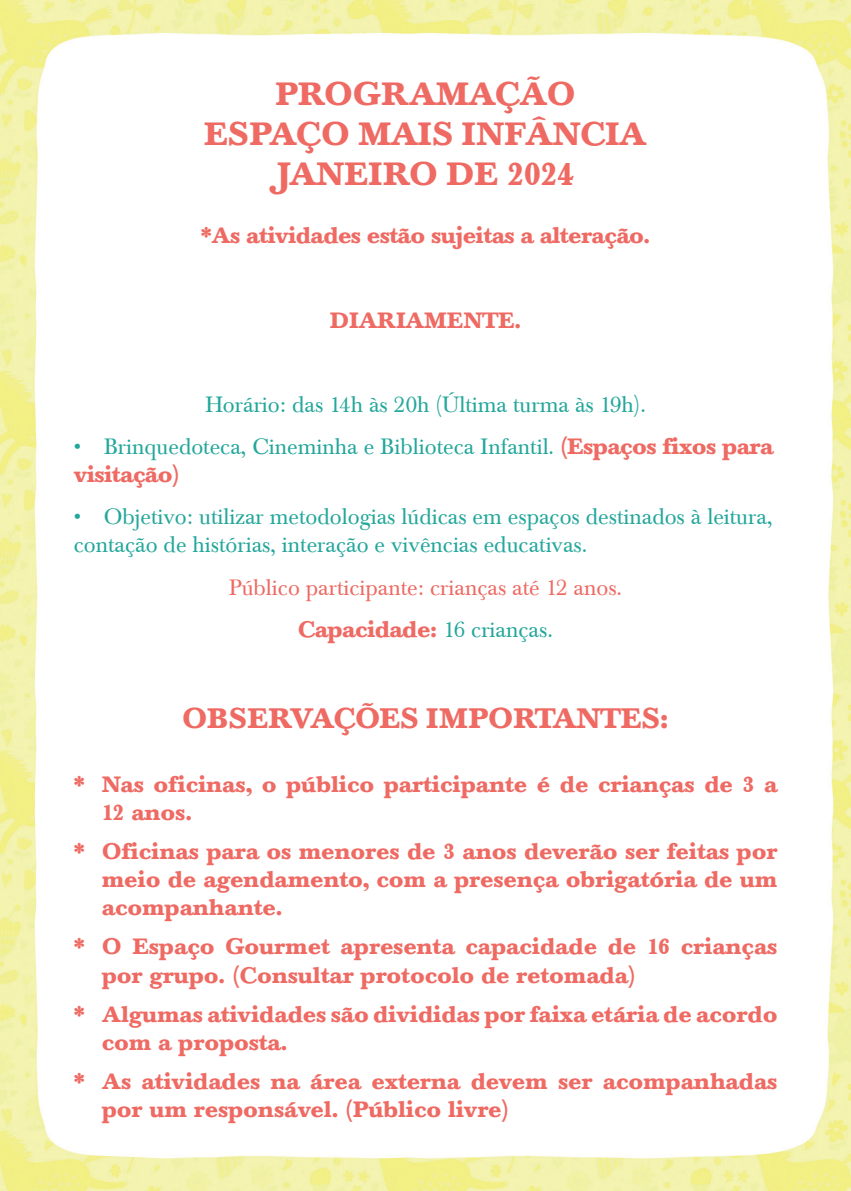
<style>
.page{position:relative;width:851px;height:1191px;background:#fff}
.page>*{position:absolute;margin:0;border:0;box-sizing:border-box;transform-origin:0 0}
.t1{font:700 32px/40px "Baskerville BE";color:#ee6a63;text-align:center}
.t2{font:700 28px "Baskerville BE";letter-spacing:.01em;color:#ee6a63}
.t3{font:700 22px/28px "Baskerville BE";letter-spacing:.02em;color:#ee6a63}
.t4{font:22px/28px "Baskerville BE";color:#24a79b}
.t5{font:22px/42.2px "Baskerville BE";color:#ee6a63;text-align:center}
.t6{font:700 22px "Baskerville BE";color:#ee6a63}
.s1{font-weight:700;color:#ee6a63}
.s2{font-weight:700}
.s3{color:#24a79b}
</style>
<div class="page">
<img style="left:0;top:0;width:850px;height:1191px">
<h1 class="t1" style="left:204px;top:74px;width:443px">PROGRAMAÇÃO<br>ESPAÇO MAIS INFÂNCIA<br>JANEIRO DE 2024</h1>
<p class="t6" style="left:201px;top:222px;width:450px">*As atividades estão sujeitas a alteração.</p>
<p class="t6" style="left:330px;top:306px;width:192px">DIARIAMENTE.</p>
<p class="t4" style="left:205px;top:391px;width:442px">Horário: das 14h às 20h (Última turma às 19h).</p>
<p class="t4" style="left:74px;top:433px;width:701px">• Brinquedoteca, Cineminha e Biblioteca Infantil. <span class="s1">(Espaços fixos para visitação)</span></p>
<p class="t4" style="left:74px;top:503px;width:700px">• Objetivo: utilizar metodologias lúdicas em espaços destinados à leitura, contação de histórias, interação e vivências educativas.</p>
<p class="t5" style="left:229px;top:566px;width:395px">Público participante: crianças até 12 anos.<br><span class="s2">Capacidade:</span> <span class="s3">16 crianças.</span></p>
<p class="t2" style="left:182px;top:701px;width:487px">OBSERVAÇÕES IMPORTANTES:</p>
<p class="t3" style="left:102px;top:770px;width:676px;text-indent:-28px">* Nas oficinas, o público participante é de crianças de 3 a<br>12 anos.</p>
<p class="t3" style="left:102px;top:837px;width:676px;text-align:justify;text-indent:-28px">* Oficinas para os menores de 3 anos deverão ser feitas por meio de agendamento, com a presença obrigatória de um acompanhante.</p>
<p class="t3" style="left:102px;top:933px;width:676px;text-indent:-28px">* O Espaço Gourmet apresenta capacidade de 16 crianças por grupo. (Consultar protocolo de retomada)</p>
<p class="t3" style="left:102px;top:1000px;width:676px;text-indent:-28px">* Algumas atividades são divididas por faixa etária de acordo com a proposta.</p>
<p class="t3" style="left:102px;top:1067px;width:676px;text-indent:-28px">* As atividades na área externa devem ser acompanhadas por um responsável. (Público livre)</p>
</div>
